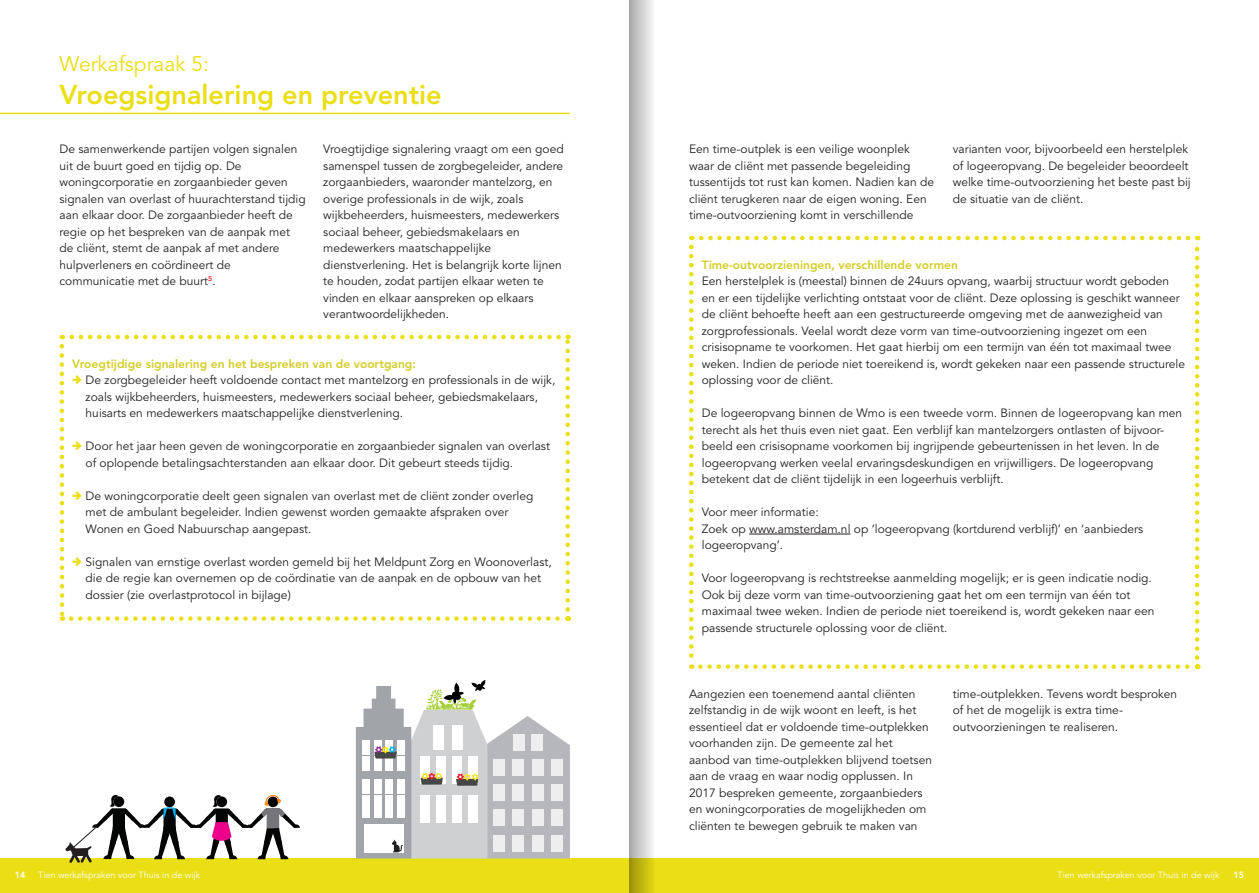
<style>
.page{position:relative;width:1259px;height:893px;background:#fff}
.page>*{position:absolute;margin:0;border:0;box-sizing:border-box;transform-origin:0 0}
.t1{font:800 27px "Avenir";color:#eade14}
.t2{font:21px "Avenir";color:#eade14}
.t3{font:12px/16.5px "Avenir";color:#231f20}
.t4{font:800 12px "Avenir";color:#d4cc26}
.t5{font:9px "Avenir";color:#fff}
.t6{font:800 9px "Avenir";color:#fff}
.s1{font-family:"ASD Signfont";color:#eade14}
</style>
<div class="page">
<div style="left:0;top:859px;width:629px;height:34px;background:#eade14"></div>
<div style="left:629px;top:859px;width:630px;height:34px;background:#eade14"></div>
<hr style="left:0;top:113px;width:570px;height:1px;background:#eade14">
<svg style="left:565px;top:335px;width:5px;height:274px"></svg>
<svg style="left:62px;top:335px;width:496px;height:4px"></svg>
<svg style="left:60px;top:346px;width:4px;height:275px"></svg>
<svg style="left:71px;top:616px;width:498px;height:5px"></svg>
<svg style="left:1195px;top:236px;width:4px;height:422px"></svg>
<svg style="left:691px;top:236px;width:497px;height:4px"></svg>
<svg style="left:689px;top:247px;width:4px;height:422px"></svg>
<svg style="left:700px;top:664px;width:498px;height:5px"></svg>
<svg style="left:356px;top:680px;width:214px;height:178px"></svg>
<svg style="left:65px;top:795px;width:235px;height:68px"></svg>
<hr style="left:749px;top:534px;width:101px;height:1px;background:#231f20">
<svg style="left:629px;top:0;width:26px;height:893px"></svg>
<h2 class="t2" style="left:60px;top:51px;width:151px">Werkafspraak 5:</h2>
<h1 class="t1" style="left:60px;top:78px;width:384px">Vroegsignalering en preventie</h1>
<p class="t3" style="left:60px;top:141px;width:248px">De samenwerkende partijen volgen signalen uit de buurt goed en tijdig op. De woningcorporatie en zorgaanbieder geven signalen van overlast of huurachterstand tijdig aan elkaar door. De zorgaanbieder heeft de regie op het bespreken van de aanpak met de cliënt, stemt de aanpak af met andere hulpverleners en coördineert de communicatie met de buurt<sup>5</sup>.</p>
<p class="t3" style="left:323px;top:141px;width:242px">Vroegtijdige signalering vraagt om een goed samenspel tussen de zorgbegeleider, andere zorgaanbieders, waaronder mantelzorg, en overige professionals in de wijk, zoals wijkbeheerders, huismeesters, medewerkers sociaal beheer, gebiedsmakelaars en medewerkers maatschappelijke dienstverlening. Het is belangrijk korte lijnen te houden, zodat partijen elkaar weten te vinden en elkaar aanspreken op elkaars verantwoordelijkheden.</p>
<p class="t4" style="left:72px;top:356px;width:345px">Vroegtijdige signalering en het bespreken van de voortgang:</p>
<p class="t3" style="left:72px;top:372px;width:484px"><span class="s1">E</span> De zorgbegeleider heeft voldoende contact met mantelzorg en professionals in de wijk,</p>
<p class="t3" style="left:86px;top:389px;width:454px">zoals wijkbeheerders, huismeesters, medewerkers sociaal beheer, gebiedsmakelaars,</p>
<p class="t3" style="left:86px;top:405px;width:319px">huisarts en medewerkers maatschappelijke dienstverlening.</p>
<p class="t3" style="left:86px;top:438px;width:466px;text-indent:-13px"><span class="s1">E</span> Door het jaar heen geven de woningcorporatie en zorgaanbieder signalen van overlast of oplopende betalingsachterstanden aan elkaar door. Dit gebeurt steeds tijdig.</p>
<p class="t3" style="left:86px;top:488px;width:449px;text-indent:-13px"><span class="s1">E</span> De woningcorporatie deelt geen signalen van overlast met de cliënt zonder overleg met de ambulant begeleider. Indien gewenst worden gemaakte afspraken over<br>Wonen en Goed Nabuurschap aangepast.</p>
<p class="t3" style="left:86px;top:554px;width:467px;text-indent:-13px"><span class="s1">E</span> Signalen van ernstige overlast worden gemeld bij het Meldpunt Zorg en Woonoverlast, die de regie kan overnemen op de coördinatie van de aanpak en de opbouw van het dossier (zie overlastprotocol in bijlage)</p>
<p class="t3" style="left:689px;top:141px;width:246px">Een time-outplek is een veilige woonplek waar de cliënt met passende begeleiding tussentijds tot rust kan komen. Nadien kan de cliënt terugkeren naar de eigen woning. Een time-outvoorziening komt in verschillende</p>
<p class="t3" style="left:952px;top:141px;width:239px">varianten voor, bijvoorbeeld een herstelplek of logeeropvang. De begeleider beoordeelt welke time-outvoorziening het beste past bij de situatie van de cliënt.</p>
<p class="t4" style="left:702px;top:257px;width:258px">Time-outvoorzieningen, verschillende vormen</p>
<p class="t3" style="left:702px;top:273px;width:485px">Een herstelplek is (meestal) binnen de 24uurs opvang, waarbij structuur wordt geboden en er een tijdelijke verlichting ontstaat voor de cliënt. Deze oplossing is geschikt wanneer de cliënt behoefte heeft aan een gestructureerde omgeving met de aanwezigheid van zorgprofessionals. Veelal wordt deze vorm van time-outvoorziening ingezet om een crisisopname te voorkomen. Het gaat hierbij om een termijn van één tot maximaal twee weken. Indien de periode niet toereikend is, wordt gekeken naar een passende structurele oplossing voor de cliënt.</p>
<p class="t3" style="left:702px;top:405px;width:482px">De logeeropvang binnen de Wmo is een tweede vorm. Binnen de logeeropvang kan men terecht als het thuis even niet gaat. Een verblijf kan mantelzorgers ontlasten of bijvoor&shy;beeld een crisisopname voorkomen bij ingrijpende gebeurtenissen in het leven. In de logeeropvang werken veelal ervaringsdeskundigen en vrijwilligers. De logeeropvang betekent dat de cliënt tijdelijk in een logeerhuis verblijft.</p>
<p class="t3" style="left:702px;top:504px;width:443px">Voor meer informatie:<br>Zoek op www.amsterdam.nl op ‘logeeropvang (kortdurend verblijf)’ en ‘aanbieders logeeropvang’.</p>
<p class="t3" style="left:702px;top:570px;width:454px">Voor logeeropvang is rechtstreekse aanmelding mogelijk; er is geen indicatie nodig.<br>Ook bij deze vorm van time-outvoorziening gaat het om een termijn van één tot maximaal twee weken. Indien de periode niet toereikend is, wordt gekeken naar een passende structurele oplossing voor de cliënt.</p>
<p class="t3" style="left:689px;top:686px;width:244px">Aangezien een toenemend aantal cliënten zelfstandig in de wijk woont en leeft, is het essentieel dat er voldoende time-outplekken voorhanden zijn. De gemeente zal het aanbod van time-outplekken blijvend toetsen aan de vraag en waar nodig opplussen. In 2017 bespreken gemeente, zorgaanbieders en woningcorporaties de mogelijkheden om cliënten te bewegen gebruik te maken van</p>
<p class="t3" style="left:952px;top:686px;width:226px">time-outplekken. Tevens wordt besproken of het de mogelijk is extra time&shy;outvoorzieningen te realiseren.</p>
<p class="t6" style="left:15px;top:869px;width:12px">14</p>
<p class="t5" style="left:38px;top:869px;width:163px">Tien werkafspraken voor Thuis in de wijk</p>
<p class="t5" style="left:1057px;top:869px;width:163px">Tien werkafspraken voor Thuis in de wijk</p>
<p class="t6" style="left:1233px;top:869px;width:12px">15</p>
</div>
